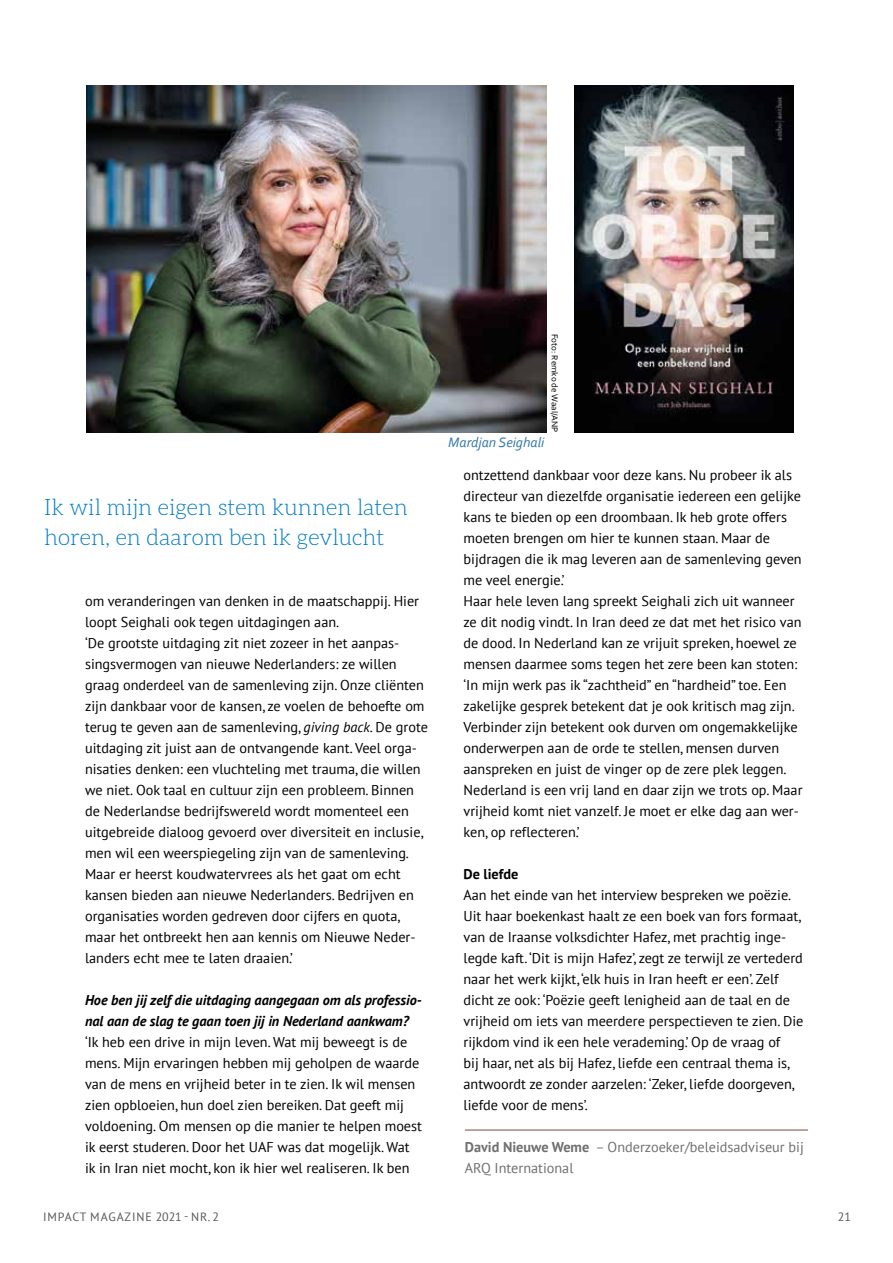
<style>
.page{position:relative;width:893px;height:1263px;background:#fff}
.page>*{position:absolute;margin:0;border:0;box-sizing:border-box;transform-origin:0 0}
.t1{font:300 22.5px/30px "Aleo";color:#007cc5}
.t2{font:14.25px/21px "PT Sans";color:#000}
.t3{font:italic 700 14.25px/21px "PT Sans";color:#000}
.t4{font:14.25px/21px "PT Sans";color:#706f6f}
.t5{font:italic 14.25px "Corbel";color:#3279a6}
.t6{font:700 14.25px "PT Sans";color:#000}
.t7{font:12px "PT Sans";letter-spacing:.065em;color:#575756}
.t8{font:9px "Corbel";color:#000}
.s1{font-style:italic}
.s2{font-weight:700}
</style>
<div class="page">
<hr style="left:465px;top:1130px;width:343px;height:1px;background:#79493b">
<img style="left:86px;top:86px;width:461px;height:346px">
<img style="left:574px;top:85px;width:219px;height:347px">
<p class="t8" style="left:560px;top:334px;width:100px;rotate:90deg">Foto: Remko de Waal/ANP</p>
<h1 class="t1" style="left:44px;top:492px;width:365px">Ik wil mijn eigen stem kunnen laten horen, en daarom ben ik gevlucht</h1>
<p class="t2" style="left:85px;top:590px;width:344px">om veranderingen van denken in de maatschappij. Hier loopt Seighali ook tegen uitdagingen aan.<br>‘De grootste uitdaging zit niet zozeer in het aanpas&shy;singsvermogen van nieuwe Nederlanders: ze willen graag onderdeel van de samenleving zijn. Onze cliënten zijn dankbaar voor de kansen, ze voelen de behoefte om terug te geven aan de samenleving, <span class="s1">giving back</span>. De grote uitdaging zit juist aan de ontvangende kant. Veel orga&shy;nisaties denken: een vluchteling met trauma, die willen we niet. Ook taal en cultuur zijn een probleem. Binnen de Nederlandse bedrijfswereld wordt momenteel een uitgebreide dialoog gevoerd over diversiteit en inclusie, men wil een weerspiegeling zijn van de samenleving.<br>Maar er heerst koudwatervrees als het gaat om echt kansen bieden aan nieuwe Nederlanders. Bedrijven en organisaties worden gedreven door cijfers en quota, maar het ontbreekt hen aan kennis om Nieuwe Neder&shy;landers echt mee te laten draaien.’</p>
<p class="t3" style="left:85px;top:989px;width:338px">Hoe ben jij zelf die uitdaging aangegaan om als professio&shy;nal aan de slag te gaan toen jij in Nederland aankwam?</p>
<p class="t2" style="left:85px;top:1031px;width:338px">‘Ik heb een drive in mijn leven. Wat mij beweegt is de mens. Mijn ervaringen hebben mij geholpen de waarde van de mens en vrijheid beter in te zien. Ik wil mensen zien opbloeien, hun doel zien bereiken. Dat geeft mij voldoening. Om mensen op die manier te helpen moest ik eerst studeren. Door het UAF was dat mogelijk. Wat ik in Iran niet mocht, kon ik hier wel realiseren. Ik ben</p>
<p class="t5" style="left:448px;top:433px;width:97px">Mardjan Seighali</p>
<p class="t2" style="left:463px;top:464px;width:340px">ontzettend dankbaar voor deze kans. Nu probeer ik als directeur van diezelfde organisatie iedereen een gelijke kans te bieden op een droombaan. Ik heb grote offers moeten brengen om hier te kunnen staan. Maar de bijdragen die ik mag leveren aan de samenleving geven me veel energie.’<br>Haar hele leven lang spreekt Seighali zich uit wanneer ze dit nodig vindt. In Iran deed ze dat met het risico van de dood. In Nederland kan ze vrijuit spreken, hoewel ze mensen daarmee soms tegen het zere been kan stoten: ‘In mijn werk pas ik “zachtheid” en “hardheid” toe. Een zakelijke gesprek betekent dat je ook kritisch mag zijn.<br>Verbinder zijn betekent ook durven om ongemakkelijke onderwerpen aan de orde te stellen, mensen durven aanspreken en juist de vinger op de zere plek leggen.<br>Nederland is een vrij land en daar zijn we trots op. Maar vrijheid komt niet vanzelf. Je moet er elke dag aan wer&shy;ken, op reflecteren.’</p>
<p class="t6" style="left:463px;top:864px;width:56px">De liefde</p>
<p class="t2" style="left:463px;top:884px;width:342px">Aan het einde van het interview bespreken we poëzie.<br>Uit haar boekenkast haalt ze een boek van fors formaat, van de Iraanse volksdichter Hafez, met prachtig inge&shy;legde kaft. ‘Dit is mijn Hafez’, zegt ze terwijl ze vertederd naar het werk kijkt, ‘elk huis in Iran heeft er een’. Zelf dicht ze ook: ‘Poëzie geeft lenigheid aan de taal en de vrijheid om iets van meerdere perspectieven te zien. Die rijkdom vind ik een hele verademing.’ Op de vraag of<br>bij haar, net als bij Hafez, liefde een centraal thema is, antwoordt ze zonder aarzelen: ‘Zeker, liefde doorgeven, liefde voor de mens’.</p>
<p class="t4" style="left:465px;top:1136px;width:340px"><span class="s2">David Nieuwe Weme</span> – Onderzoeker/beleidsadviseur bij<br>ARQ International</p>
<p class="t7" style="left:43px;top:1209px;width:178px">IMPACT MAGAZINE 2021 - NR. 2</p>
<p class="t7" style="left:838px;top:1209px;width:15px">21</p>
</div>
